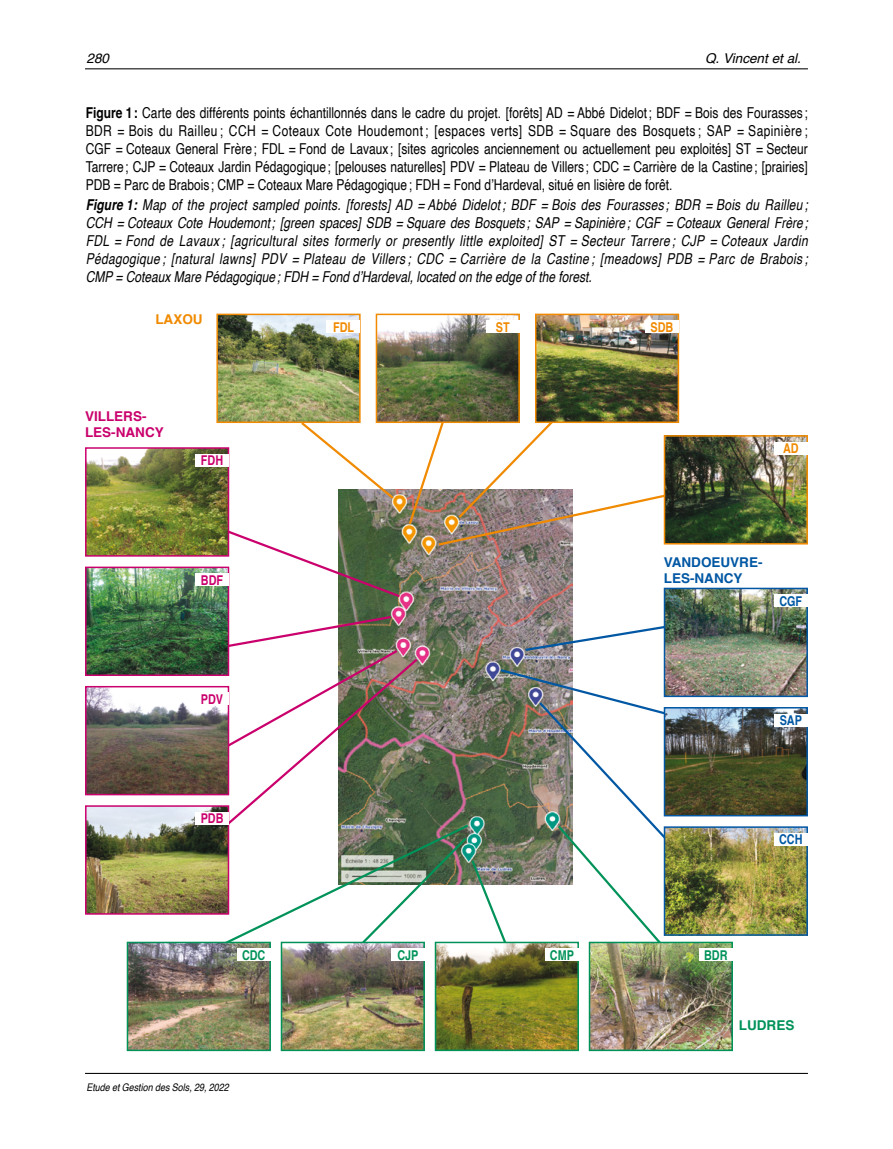
<style>
.page{position:relative;width:893px;height:1149px;background:#fff}
.page>*{position:absolute;margin:0;border:0;box-sizing:border-box;transform-origin:0 0}
._2005-figure_françai{font:15px/18px "Helvetica";color:#000;text-align:justify;scale:.8 1}
._2005-figure_anglais{font:italic 15px/18px "Helvetica";color:#000;text-align:justify;scale:.8 1}
._2005-figure_anglais-2{font:700 13.5px/16.2px "Helvetica";color:#0057a3}
.t1{font:italic 13.5px "Helvetica";color:#000}
._2005-figure_anglais-3{font:700 13.5px/16.2px "Helvetica";color:#ca006d}
._2005-figure_anglais-4{font:700 13.5px "Helvetica";color:#009259;scale:.8 1}
._2005-figure_anglais-5{font:700 13.5px "Helvetica";color:#ca006d;scale:.8 1}
._2005-figure_anglais-6{font:700 13.5px "Helvetica";color:#f08a00;scale:.8 1}
._2005-figure_anglais-7{font:700 13.5px "Helvetica";color:#0057a3;scale:.8 1}
._2005-figure_anglais-8{font:700 13.5px "Helvetica";color:#009259}
._2005-figure_anglais-9{font:700 13.5px "Helvetica";color:#f08a00}
.t2{font:italic 10.5px "Helvetica";letter-spacing:.005em;color:#000;scale:.85 1}
.s1{font-weight:700}
</style>
<div class="page">
<hr style="left:85px;top:1072px;width:723px;height:1px;background:#000">
<hr style="left:85px;top:68px;width:723px;height:1px;background:#000">
<img style="left:338px;top:599px;width:235px;height:15px">
<svg style="left:206px;top:407px;width:488px;height:192px"></svg>
<img style="left:169px;top:614px;width:526px;height:371px">
<img style="left:219px;top:316px;width:139px;height:104px">
<div style="left:216px;top:313px;width:145px;height:110px;border:2px solid #f08a00"></div>
<div style="left:327px;top:320px;width:33px;height:13px;background:#fff"></div>
<img style="left:379px;top:316px;width:138px;height:104px">
<div style="left:376px;top:313px;width:144px;height:110px;border:2px solid #f08a00"></div>
<div style="left:486px;top:320px;width:33px;height:13px;background:#fff"></div>
<img style="left:538px;top:316px;width:138px;height:104px">
<div style="left:535px;top:313px;width:144px;height:110px;border:2px solid #f08a00"></div>
<div style="left:645px;top:320px;width:34px;height:13px;background:#fff"></div>
<img style="left:130px;top:944px;width:138px;height:103px">
<div style="left:127px;top:941px;width:144px;height:109px;border:2px solid #009259"></div>
<div style="left:237px;top:947px;width:33px;height:13px;background:#fff"></div>
<img style="left:88px;top:808px;width:138px;height:103px">
<div style="left:85px;top:805px;width:144px;height:109px;border:2px solid #ca006d"></div>
<div style="left:195px;top:811px;width:34px;height:13px;background:#fff"></div>
<img style="left:667px;top:829px;width:138px;height:103px">
<div style="left:664px;top:826px;width:144px;height:109px;border:2px solid #0057a3"></div>
<div style="left:774px;top:832px;width:33px;height:13px;background:#fff"></div>
<img style="left:88px;top:688px;width:138px;height:104px">
<div style="left:85px;top:685px;width:144px;height:110px;border:2px solid #ca006d"></div>
<div style="left:195px;top:692px;width:34px;height:13px;background:#fff"></div>
<img style="left:667px;top:709px;width:138px;height:104px">
<div style="left:664px;top:706px;width:144px;height:110px;border:2px solid #0057a3"></div>
<div style="left:774px;top:713px;width:33px;height:13px;background:#fff"></div>
<img style="left:88px;top:569px;width:138px;height:103px">
<div style="left:85px;top:566px;width:144px;height:109px;border:2px solid #ca006d"></div>
<div style="left:195px;top:573px;width:34px;height:13px;background:#fff"></div>
<img style="left:667px;top:590px;width:138px;height:104px">
<div style="left:664px;top:587px;width:144px;height:110px;border:2px solid #0057a3"></div>
<div style="left:774px;top:594px;width:33px;height:13px;background:#fff"></div>
<img style="left:88px;top:450px;width:138px;height:103px">
<div style="left:85px;top:447px;width:144px;height:109px;border:2px solid #ca006d"></div>
<div style="left:195px;top:453px;width:34px;height:13px;background:#fff"></div>
<img style="left:667px;top:438px;width:138px;height:103px">
<div style="left:664px;top:435px;width:144px;height:109px;border:2px solid #f08a00"></div>
<div style="left:774px;top:441px;width:33px;height:13px;background:#fff"></div>
<img style="left:284px;top:944px;width:138px;height:103px">
<div style="left:281px;top:941px;width:144px;height:109px;border:2px solid #009259"></div>
<div style="left:391px;top:947px;width:33px;height:13px;background:#fff"></div>
<img style="left:438px;top:944px;width:138px;height:103px">
<div style="left:435px;top:941px;width:144px;height:109px;border:2px solid #009259"></div>
<div style="left:545px;top:947px;width:33px;height:13px;background:#fff"></div>
<img style="left:592px;top:944px;width:138px;height:103px">
<div style="left:589px;top:941px;width:144px;height:109px;border:2px solid #009259"></div>
<div style="left:699px;top:947px;width:33px;height:13px;background:#fff"></div>
<p class="t1" style="left:87px;top:47px;width:24px">280</p>
<p class="t1" style="left:705px;top:47px;width:97px">Q. Vincent et al.</p>
<p class="_2005-figure_françai" style="left:86px;top:104px;width:904px"><span class="s1">Figure 1:</span> Carte des différents points échantillonnés dans le cadre du projet. [forêts] AD = Abbé Didelot; BDF = Bois des Fourasses ; BDR = Bois du Railleu ; CCH = Coteaux Cote Houdemont ; [espaces verts] SDB = Square des Bosquets ; SAP = Sapinière ; CGF = Coteaux General Frère; FDL = Fond de Lavaux ; [sites agricoles anciennement ou actuellement peu exploités] ST = Secteur Tarrere; CJP = Coteaux Jardin Pédagogique; [pelouses naturelles] PDV = Plateau de Villers ; CDC = Carrière de la Castine; [prairies] PDB = Parc de Brabois ; CMP = Coteaux Mare Pédagogique; FDH = Fond d’Hardeval, situé en lisière de forêt.</p>
<p class="_2005-figure_anglais" style="left:86px;top:196px;width:904px"><span class="s1">Figure 1:</span> Map of the project sampled points. [forests] AD = Abbé Didelot ; BDF = Bois des Fourasses ; BDR = Bois du Railleu ; CCH = Coteaux Cote Houdemont; [green spaces] SDB = Square des Bosquets ; SAP = Sapinière; CGF = Coteaux General Frère; FDL = Fond de Lavaux ; [agricultural sites formerly or presently little exploited] ST = Secteur Tarrere ; CJP = Coteaux Jardin Pédagogique ; [natural lawns] PDV = Plateau de Villers ; CDC = Carrière de la Castine ; [meadows] PDB = Parc de Brabois ; CMP = Coteaux Mare Pédagogique; FDH = Fond d’Hardeval, located on the edge of the forest.</p>
<p class="_2005-figure_anglais-6" style="left:333px;top:318px;width:28px">FDL</p>
<p class="_2005-figure_anglais-6" style="left:496px;top:318px;width:19px">ST</p>
<p class="_2005-figure_anglais-6" style="left:651px;top:318px;width:30px">SDB</p>
<p class="_2005-figure_anglais-9" style="left:155px;top:311px;width:49px">LAXOU</p>
<p class="_2005-figure_anglais-3" style="left:85px;top:409px;width:80px">VILLERS-<br>LES-NANCY</p>
<p class="_2005-figure_anglais-5" style="left:201px;top:452px;width:29px">FDH</p>
<p class="_2005-figure_anglais-5" style="left:201px;top:571px;width:29px">BDF</p>
<p class="_2005-figure_anglais-5" style="left:201px;top:690px;width:29px">PDV</p>
<p class="_2005-figure_anglais-5" style="left:201px;top:810px;width:30px">PDB</p>
<p class="_2005-figure_anglais-4" style="left:242px;top:946px;width:31px">CDC</p>
<p class="t2" style="left:87px;top:1078px;width:169px">Etude et Gestion des Sols, 29, 2022</p>
<p class="_2005-figure_anglais-6" style="left:783px;top:440px;width:21px">AD</p>
<p class="_2005-figure_anglais-2" style="left:664px;top:555px;width:100px">VANDOEUVRE-<br>LES-NANCY</p>
<p class="_2005-figure_anglais-7" style="left:779px;top:592px;width:30px">CGF</p>
<p class="_2005-figure_anglais-7" style="left:780px;top:712px;width:29px">SAP</p>
<p class="_2005-figure_anglais-4" style="left:397px;top:946px;width:28px">CJP</p>
<p class="_2005-figure_anglais-4" style="left:550px;top:946px;width:31px">CMP</p>
<p class="_2005-figure_anglais-4" style="left:704px;top:946px;width:31px">BDR</p>
<p class="_2005-figure_anglais-7" style="left:779px;top:831px;width:31px">CCH</p>
<p class="_2005-figure_anglais-8" style="left:739px;top:1016px;width:57px">LUDRES</p>
</div>
